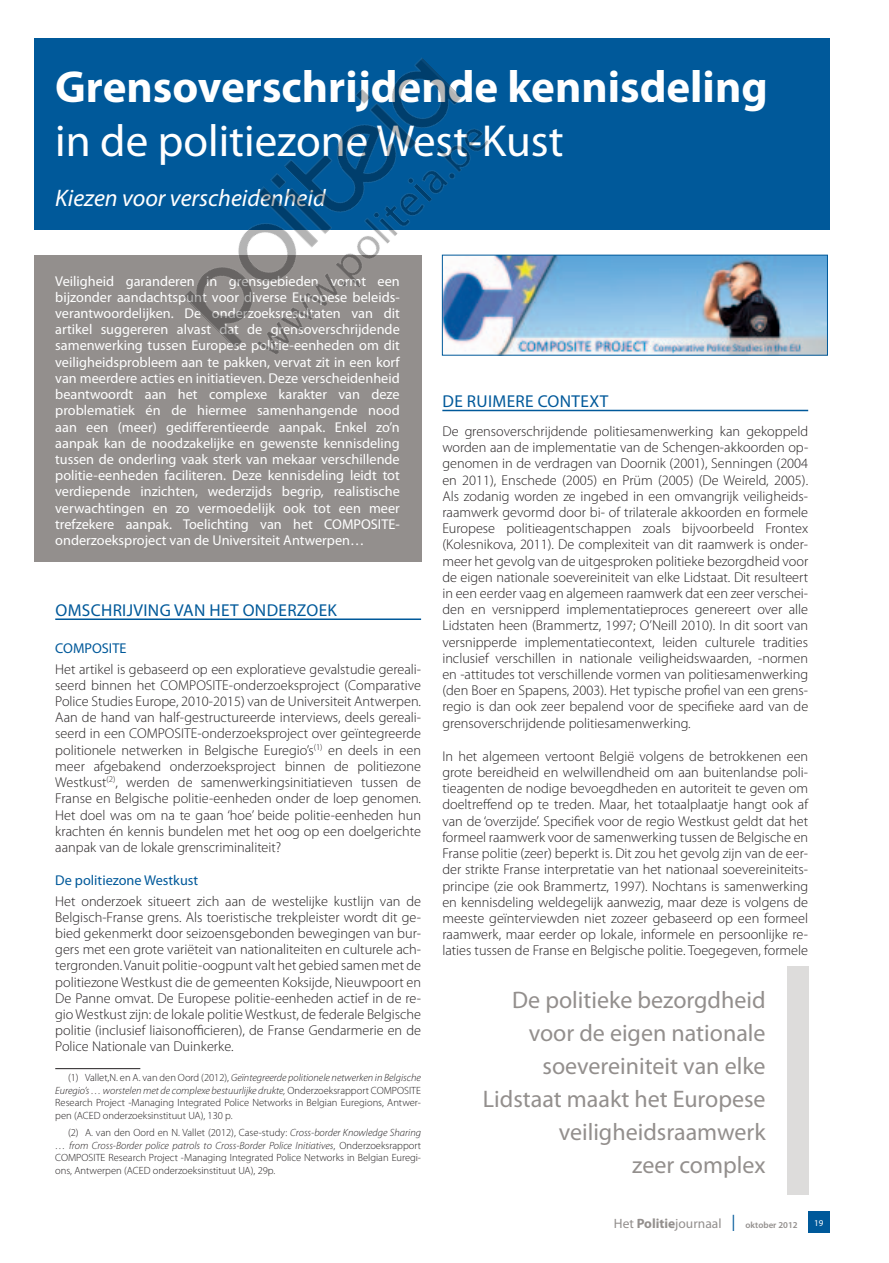
<style>
.page{position:relative;width:889px;height:1263px;background:#fff}
.page>*{position:absolute;margin:0;border:0;box-sizing:border-box;transform-origin:0 0}
.t1{font:700 45px "Myriad Pro";color:#fff}
.t2{font:45px "Myriad Pro";color:#fff}
.t3{font:24px/33px "Myriad Pro";color:#938f8d;text-align:right}
.t4{font:italic 24px "Myriad Pro";color:#fff}
.t5{font:17.25px "Myriad Pro";letter-spacing:.02em;color:#00599a}
.t6{font:300 14.25px/16.2px "Myriad Pro";color:#231f20;text-align:justify}
.t7{font:14.25px/16.2px "Myriad Pro";color:#fff;text-align:justify}
.t8{font:14.25px "Myriad Pro";color:#00599a}
.t9{font:13.5px "Myriad Pro";color:#938f8d}
.t10{font:300 10.5px/12.6px "Myriad Pro";color:#231f20;text-align:justify}
.t11{font:600 9px "Myriad Pro";color:#938f8d}
.t12{font:9px "Myriad Pro";color:#fff}
.s1{font-style:italic}
.s2{font-weight:700}
.s3{font-weight:300;font-stretch:semi-condensed;font-size:24px;color:#00599a}
</style>
<div class="page">
<div style="left:808px;top:1211px;width:21px;height:22px;background:#00599a"></div>
<div style="left:34px;top:255px;width:387px;height:306px;background:#938f8d"></div>
<div style="left:34px;top:38px;width:795px;height:192px;background:#00599a"></div>
<hr style="left:442px;top:410px;width:366px;height:1px;background:#00599a">
<hr style="left:55px;top:618px;width:366px;height:2px;background:#00599a">
<hr style="left:55px;top:1068px;width:85px;height:1px;background:#231f20">
<img style="left:503px;top:257px;width:322px;height:97px">
<div style="left:442px;top:255px;width:385px;height:101px;border:1px solid #00599a"></div>
<div style="left:787px;top:967px;width:21px;height:228px;background:#dddcdb"></div>
<img style="left:184px;top:58px;width:319px;height:320px">
<h1 class="t1" style="left:55px;top:70px;width:714px">Grensoverschrijdende kennisdeling</h1>
<h1 class="t2" style="left:55px;top:124px;width:510px">in de politiezone West-Kust</h1>
<h2 class="t4" style="left:55px;top:189px;width:272px">Kiezen voor verscheidenheid</h2>
<p class="t7" style="left:55px;top:274px;width:346px">Veiligheid garanderen in grensgebieden vormt een bijzonder aandachtspunt voor diverse Europese beleids&shy;verantwoordelijken. De onderzoeksresultaten van dit artikel suggereren alvast dat de grensoverschrijdende samenwerking tussen Europese politie-eenheden om dit veiligheidsprobleem aan te pakken, vervat zit in een korf van meerdere acties en initiatieven. Deze verscheidenheid beantwoordt aan het complexe karakter van deze problematiek én de hiermee samenhangende nood aan een (meer) gedifferentieerde aanpak. Enkel zo’n aanpak kan de noodzakelijke en gewenste kennisdeling tussen de onderling vaak sterk van mekaar verschillende politie-eenheden faciliteren. Deze kennisdeling leidt tot verdiepende inzichten, wederzijds begrip, realistische verwachtingen en zo vermoedelijk ook tot een meer trefzekere aanpak. Toelichting van het COMPOSITE&shy;onderzoeksproject van de Universiteit Antwerpen…</p>
<p class="t5" style="left:55px;top:603px;width:283px">OMSCHRIJVING VAN HET ONDERZOEK</p>
<p class="t8" style="left:55px;top:643px;width:73px">COMPOSITE</p>
<p class="t6" style="left:55px;top:662px;width:367px">Het artikel is gebaseerd op een exploratieve gevalstudie gereali&shy;seerd binnen het COMPOSITE-onderzoeksproject (Comparative Police Studies Europe, 2010-2015) van de Universiteit Antwerpen.<br>Aan de hand van half-gestructureerde interviews, deels gereali&shy;seerd in een COMPOSITE-onderzoeksproject over geïntegreerde politionele netwerken in Belgische Euregio’s<sup>(1)</sup> en deels in een meer afgebakend onderzoeksproject binnen de politiezone Westkust<sup>(2)</sup>, werden de samenwerkingsinitiatieven tussen de Franse en Belgische politie-eenheden onder de loep genomen.<br>Het doel was om na te gaan ‘hoe’ beide politie-eenheden hun krachten én kennis bundelen met het oog op een doelgerichte aanpak van de lokale grenscriminaliteit?</p>
<p class="t8" style="left:55px;top:875px;width:144px">De politiezone Westkust</p>
<p class="t6" style="left:55px;top:894px;width:367px">Het onderzoek situeert zich aan de westelijke kustlijn van de Belgisch-Franse grens. Als toeristische trekpleister wordt dit ge&shy;bied gekenmerkt door seizoensgebonden bewegingen van bur&shy;gers met een grote variëteit van nationaliteiten en culturele ach&shy;tergronden. Vanuit politie-oogpunt valt het gebied samen met de politiezone Westkust die de gemeenten Koksijde, Nieuwpoort en De Panne omvat. De Europese politie-eenheden actief in de re&shy;gio Westkust zijn: de lokale politie Westkust, de federale Belgische politie (inclusief liaisonofficieren), de Franse Gendarmerie en de Police Nationale van Duinkerke.</p>
<p class="t10" style="left:55px;top:1072px;width:367px;text-indent:13px">(1) Vallet,N. en A. van den Oord (2012), <span class="s1">Geïntegreerde politionele netwerken in Belgische Euregio’s … worstelen met de complexe bestuurlijke drukte,</span> Onderzoeksrapport COMPOSITE Research Project -Managing Integrated Police Networks in Belgian Euregions, Antwer&shy;pen (ACED onderzoeksinstituut UA), 130 p.</p>
<p class="t10" style="left:55px;top:1127px;width:367px;text-indent:13px">(2) A. van den Oord en N. Vallet (2012), Case-study: <span class="s1">Cross-border Knowledge Sharing … from Cross-Border police patrols to Cross-Border Police Initiatives</span>, Onderzoeksrapport COMPOSITE Research Project -Managing Integrated Police Networks in Belgian Euregi&shy;ons, Antwerpen (ACED onderzoeksinstituut UA), 29p.</p>
<p class="t5" style="left:442px;top:395px;width:167px">DE RUIMERE CONTEXT</p>
<p class="t6" style="left:442px;top:424px;width:367px">De grensoverschrijdende politiesamenwerking kan gekoppeld worden aan de implementatie van de Schengen-akkoorden op&shy;genomen in de verdragen van Doornik (2001), Senningen (2004 en 2011), Enschede (2005) en Prüm (2005) (De Weireld, 2005).<br>Als zodanig worden ze ingebed in een omvangrijk veiligheids&shy;raamwerk gevormd door bi- of trilaterale akkoorden en formele Europese politieagentschappen zoals bijvoorbeeld Frontex (Kolesnikova, 2011). De complexiteit van dit raamwerk is onder&shy;meer het gevolg van de uitgesproken politieke bezorgdheid voor de eigen nationale soevereiniteit van elke Lidstaat. Dit resulteert in een eerder vaag en algemeen raamwerk dat een zeer verschei&shy;den en versnipperd implementatieproces genereert over alle Lidstaten heen (Brammertz, 1997; O’Neill 2010). In dit soort van versnipperde implementatiecontext, leiden culturele tradities inclusief verschillen in nationale veiligheidswaarden, -normen en -attitudes tot verschillende vormen van politiesamenwerking (den Boer en Spapens, 2003). Het typische profiel van een grens&shy;regio is dan ook zeer bepalend voor de specifieke aard van de grensoverschrijdende politiesamenwerking.</p>
<p class="t6" style="left:442px;top:749px;width:367px">In het algemeen vertoont België volgens de betrokkenen een grote bereidheid en welwillendheid om aan buitenlandse poli&shy;tieagenten de nodige bevoegdheden en autoriteit te geven om doeltreffend op te treden. Maar, het totaalplaatje hangt ook af van de ‘overzijde’. Specifiek voor de regio Westkust geldt dat het formeel raamwerk voor de samenwerking tussen de Belgische en Franse politie (zeer) beperkt is. Dit zou het gevolg zijn van de eer&shy;der strikte Franse interpretatie van het nationaal soevereiniteits&shy;principe (zie ook Brammertz, 1997). Nochtans is samenwerking en kennisdeling weldegelijk aanwezig, maar deze is volgens de meeste geïnterviewden niet zozeer gebaseerd op een formeel raamwerk, maar eerder op lokale, informele en persoonlijke re&shy;laties tussen de Franse en Belgische politie. Toegegeven, formele</p>
<h2 class="t3" style="left:483px;top:985px;width:284px">De politieke bezorgdheid voor de eigen nationale soevereiniteit van elke<br>Lidstaat maakt het Europese veiligheidsraamwerk<br>zeer complex</h2>
<p class="t9" style="left:614px;top:1218px;width:124px">Het <span class="s2">Politie</span>journaal <span class="s3">I</span></p>
<p class="t12" style="left:814px;top:1219px;width:11px">19</p>
<p class="t11" style="left:745px;top:1221px;width:54px">oktober 2012</p>
</div>
